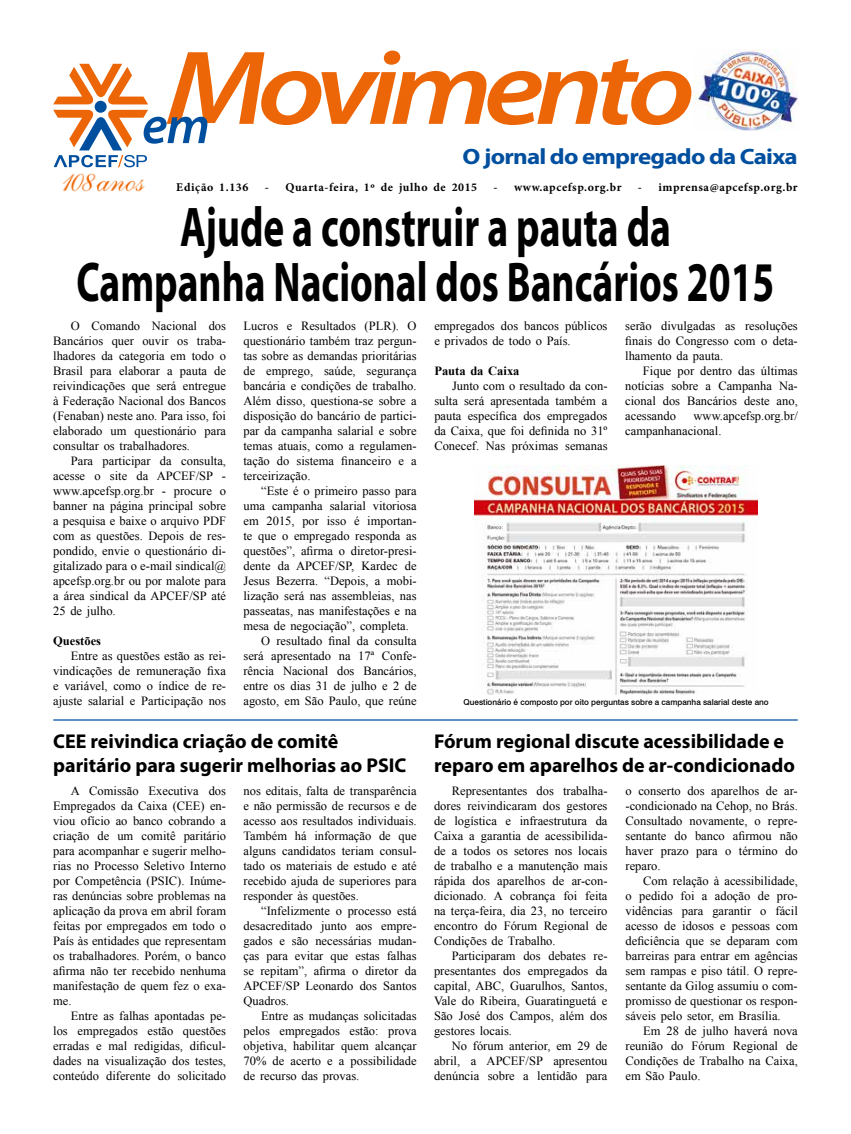
<style>
.page{position:relative;width:851px;height:1134px;background:#fff}
.page>*{position:absolute;margin:0;border:0;box-sizing:border-box;transform-origin:0 0}
.t1{font:italic 600 106.25px "Myriad Pro";letter-spacing:-.07em;color:#ec6608;scale:1.18 1}
.t2{font:700 56.25px/55px "Myriad Pro";color:#000;text-align:center;scale:.7 1}
.t3{font:700 22.25px "Myriad Pro";letter-spacing:-.03em;color:#004f9f;scale:1.12 1}
.t4{font:700 20px/23.8px "Myriad Pro";color:#000}
.t5{font:12.5px/15px "Times New Roman";color:#000;text-align:justify}
.t6{font:700 12.5px "Times New Roman";color:#000}
.t7{font:700 11.88px "Minion Pro";letter-spacing:.05em;color:#000}
.t8{font:500 8.12px "Swiss 721 BT";color:#000}
</style>
<div class="page">
<svg style="left:53px;top:64px;width:95px;height:40px"></svg>
<div style="left:95px;top:101px;width:12px;height:12px;background:#004f9f;border-radius:50%"></div>
<img style="left:62px;top:173px;width:83px;height:19px">
<svg style="left:53px;top:110px;width:154px;height:57px"></svg>
<img style="left:694px;top:49px;width:104px;height:81px">
<hr style="left:53px;top:719px;width:744px;height:2px;background:#004f9f">
<img style="left:474px;top:465px;width:283px;height:229px">
<h1 class="t1" style="left:166px;top:21px;width:450px">Movimento</h1>
<h3 class="t3" style="left:462px;top:142px;width:301px">O jornal do empregado da Caixa</h3>
<h2 class="t2" style="left:76px;top:197px;width:998px">Ajude a construir a pauta da<br>Campanha Nacional dos Bancários 2015</h2>
<p class="t7" style="left:176px;top:179px;width:74px">Edição 1.136</p>
<p class="t7" style="left:265px;top:179px;width:214px">- Quarta-feira, 1º de julho de 2015</p>
<p class="t7" style="left:493px;top:179px;width:129px">- www.apcefsp.org.br</p>
<p class="t7" style="left:638px;top:179px;width:161px">- imprensa@apcefsp.org.br</p>
<p class="t5" style="left:53px;top:318px;width:174px;text-indent:18px">O Comando Nacional dos Bancários quer ouvir os traba&shy;lhadores da categoria em todo o Brasil para elaborar a pauta de reivindicações que será entregue à Federação Nacional dos Bancos (Fenaban) neste ano. Para isso, foi elaborado um questionário para consultar os trabalhadores.</p>
<p class="t5" style="left:53px;top:453px;width:174px;text-indent:18px">Para participar da consulta, acesse o site da APCEF/SP - www.apcefsp.org.br - procure o banner na página principal sobre a pesquisa e baixe o arquivo PDF com as questões. Depois de res&shy;pondido, envie o questionário di&shy;gitalizado para o e-mail sindical@ apcefsp.org.br ou por malote para a área sindical da APCEF/SP até 25 de julho.</p>
<p class="t6" style="left:53px;top:632px;width:49px">Questões</p>
<p class="t5" style="left:53px;top:648px;width:174px;text-indent:18px">Entre as questões estão as rei&shy;vindicações de remuneração fixa e variável, como o índice de re&shy;ajuste salarial e Participação nos</p>
<p class="t5" style="left:243px;top:318px;width:175px">Lucros e Resultados (PLR). O questionário também traz pergun&shy;tas sobre as demandas prioritárias de emprego, saúde, segurança bancária e condições de trabalho.<br>Além disso, questiona-se sobre a disposição do bancário de partici&shy;par da campanha salarial e sobre temas atuais, como a regulamen&shy;tação do sistema financeiro e a terceirização.</p>
<p class="t5" style="left:261px;top:483px;width:157px">“Este é o primeiro passo para</p>
<p class="t5" style="left:243px;top:498px;width:175px">uma campanha salarial vitoriosa</p>
<p class="t5" style="left:243px;top:513px;width:175px">em 2015, por isso é importan-</p>
<p class="t5" style="left:243px;top:528px;width:175px">te que o empregado responda as</p>
<p class="t5" style="left:243px;top:543px;width:175px">questões”, afirma o diretor-presi-</p>
<p class="t5" style="left:243px;top:558px;width:175px">dente da APCEF/SP, Kardec de</p>
<p class="t5" style="left:243px;top:573px;width:175px">Jesus Bezerra. “Depois, a mobi-</p>
<p class="t5" style="left:243px;top:588px;width:175px">lização será nas assembleias, nas</p>
<p class="t5" style="left:243px;top:603px;width:175px">passeatas, nas manifestações e na</p>
<p class="t5" style="left:243px;top:618px;width:167px">mesa de negociação”, completa.</p>
<p class="t5" style="left:261px;top:633px;width:157px">O resultado final da consulta</p>
<p class="t5" style="left:243px;top:648px;width:175px">será apresentado na 17ª Confe-</p>
<p class="t5" style="left:243px;top:663px;width:175px">rência Nacional dos Bancários,</p>
<p class="t5" style="left:243px;top:678px;width:175px">entre os dias 31 de julho e 2 de</p>
<p class="t5" style="left:243px;top:693px;width:175px">agosto, em São Paulo, que reúne</p>
<h3 class="t4" style="left:53px;top:729px;width:355px">CEE reivindica criação de comitê paritário para sugerir melhorias ao PSIC</h3>
<p class="t5" style="left:53px;top:783px;width:174px;text-indent:18px">A Comissão Executiva dos Empregados da Caixa (CEE) en&shy;viou ofício ao banco cobrando a criação de um comitê paritário para acompanhar e sugerir melho&shy;rias no Processo Seletivo Interno por Competência (PSIC). Inúme&shy;ras denúncias sobre problemas na aplicação da prova em abril foram feitas por empregados em todo o País às entidades que representam os trabalhadores. Porém, o banco afirma não ter recebido nenhuma manifestação de quem fez o exa&shy;me.</p>
<p class="t5" style="left:53px;top:1008px;width:174px;text-indent:18px">Entre as falhas apontadas pe&shy;los empregados estão questões erradas e mal redigidas, dificul&shy;dades na visualização dos testes, conteúdo diferente do solicitado</p>
<p class="t5" style="left:243px;top:783px;width:175px">nos editais, falta de transparência e não permissão de recursos e de acesso aos resultados individuais.<br>Também há informação de que alguns candidatos teriam consul&shy;tado os materiais de estudo e até recebido ajuda de superiores para responder às questões.</p>
<p class="t5" style="left:243px;top:903px;width:175px;text-indent:18px">“Infelizmente o processo está desacreditado junto aos empre&shy;gados e são necessárias mudan&shy;ças para evitar que estas falhas se repitam”, afirma o diretor da APCEF/SP Leonardo dos Santos Quadros.</p>
<p class="t5" style="left:243px;top:1008px;width:175px;text-indent:18px">Entre as mudanças solicitadas pelos empregados estão: prova objetiva, habilitar quem alcançar 70% de acerto e a possibilidade de recurso das provas.</p>
<p class="t5" style="left:434px;top:318px;width:175px">empregados dos bancos públicos e privados de todo o País.</p>
<p class="t6" style="left:434px;top:362px;width:87px">Pauta da Caixa</p>
<p class="t5" style="left:434px;top:378px;width:175px;text-indent:18px">Junto com o resultado da con&shy;sulta será apresentada também a pauta específica dos empregados da Caixa, que foi definida no 31º Conecef. Nas próximas semanas</p>
<p class="t5" style="left:625px;top:318px;width:174px">serão divulgadas as resoluções finais do Congresso com o deta&shy;lhamento da pauta.</p>
<p class="t5" style="left:625px;top:363px;width:174px;text-indent:18px">Fique por dentro das últimas notícias sobre a Campanha Na&shy;cional dos Bancários deste ano, acessando</p>
<p class="t5" style="left:625px;top:408px;width:174px;text-indent:68px">www.apcefsp.org.br/ campanhanacional.</p>
<p class="t8" style="left:463px;top:697px;width:307px">Questionário é composto por oito perguntas sobre a campanha salarial deste ano</p>
<h3 class="t4" style="left:434px;top:729px;width:362px">Fórum regional discute acessibilidade e reparo em aparelhos de ar-condicionado</h3>
<p class="t5" style="left:434px;top:783px;width:175px;text-indent:18px">Representantes dos trabalha&shy;dores reivindicaram dos gestores de logística e infraestrutura da Caixa a garantia de acessibilida&shy;de a todos os setores nos locais de trabalho e a manutenção mais rápida dos aparelhos de ar-con&shy;dicionado. A cobrança foi feita na terça-feira, dia 23, no terceiro encontro do Fórum Regional de Condições de Trabalho.</p>
<p class="t5" style="left:434px;top:948px;width:175px;text-indent:18px">Participaram dos debates re&shy;presentantes dos empregados da capital, ABC, Guarulhos, Santos, Vale do Ribeira, Guaratinguetá e São José dos Campos, além dos gestores locais.</p>
<p class="t5" style="left:434px;top:1038px;width:175px;text-indent:18px">No fórum anterior, em 29 de abril, a APCEF/SP apresentou denúncia sobre a lentidão para</p>
<p class="t5" style="left:625px;top:783px;width:174px">o conserto dos aparelhos de ar--condicionado na Cehop, no Brás.<br>Consultado novamente, o repre&shy;sentante do banco afirmou não haver prazo para o término do reparo.</p>
<p class="t5" style="left:625px;top:873px;width:174px;text-indent:18px">Com relação à acessibilidade, o pedido foi a adoção de pro&shy;vidências para garantir o fácil acesso de idosos e pessoas com deficiência que se deparam com barreiras para entrar em agências sem rampas e piso tátil. O repre&shy;sentante da Gilog assumiu o com&shy;promisso de questionar os respon&shy;sáveis pelo setor, em Brasília.</p>
<p class="t5" style="left:625px;top:1023px;width:174px;text-indent:18px">Em 28 de julho haverá nova reunião do Fórum Regional de Condições de Trabalho na Caixa, em São Paulo.</p>
</div>
